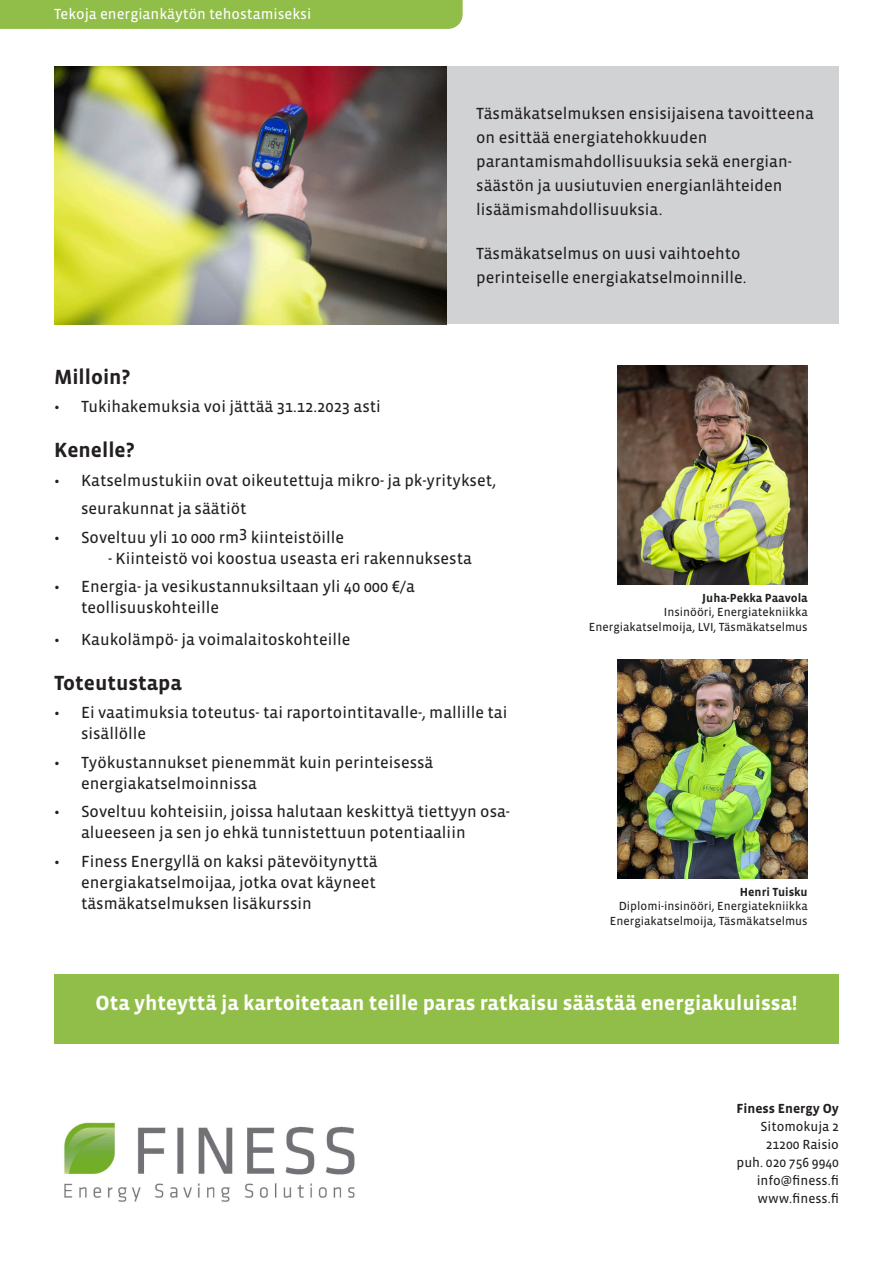
<style>
.page{position:relative;width:893px;height:1263px;background:#fff}
.page>*{position:absolute;margin:0;border:0;box-sizing:border-box;transform-origin:0 0}
.t1{font:700 21px "Vista Sans OTCE";color:#fff}
.t2{font:700 21px "Vista Sans OTCE";color:#231f20}
.t3{font:16.5px/21px "Vista Sans OTCE";color:#231f20}
.t4{font:15px "Vista Sans OTCE";color:#fff}
.t5{font:13.5px "Vista Sans OTCE";color:#231f20}
.t6{font:700 13.5px "Vista Sans OTCE";color:#231f20}
.t7{font:12px "Vista Sans OTCE";color:#231f20}
.t8{font:700 12px "Vista Sans OTCE";color:#231f20}
</style>
<div class="page">
<div style="left:54px;top:974px;width:785px;height:70px;background:#91bd49"></div>
<div style="left:54px;top:66px;width:785px;height:258px;background:#d1d2d4"></div>
<img style="left:54px;top:66px;width:392px;height:258px">
<img style="left:618px;top:366px;width:190px;height:218px">
<img style="left:618px;top:660px;width:190px;height:218px">
<div style="left:0;top:0;width:463px;height:29px;background:#91bd49"></div>
<img style="left:64px;top:1122px;width:291px;height:80px">
<p class="t4" style="left:54px;top:6px;width:259px">Tekoja energiankäytön tehostamiseksi</p>
<p class="t3" style="left:476px;top:101px;width:339px;line-height:24px">Täsmäkatselmuksen ensisijaisena tavoitteena on esittää energiatehokkuuden parantamismahdollisuuksia sekä energian&shy;säästön ja uusiutuvien energianlähteiden lisäämismahdollisuuksia.</p>
<p class="t3" style="left:476px;top:241px;width:272px;line-height:24px">Täsmäkatselmus on uusi vaihtoehto perinteiselle energiakatselmoinnille.</p>
<p class="t2" style="left:54px;top:364px;width:78px">Milloin?</p>
<p class="t3" style="left:54px;top:396px;width:328px">• Tukihakemuksia voi jättää 31.12.2023 asti</p>
<p class="t2" style="left:54px;top:438px;width:82px">Kenelle?</p>
<p class="t3" style="left:81px;top:466px;width:417px;line-height:28.5px;text-indent:-27px">• Katselmustukiin ovat oikeutettuja mikro- ja pk-yritykset, seurakunnat ja säätiöt</p>
<p class="t3" style="left:54px;top:526px;width:292px">• Soveltuu yli 10 000 rm3 kiinteistöille</p>
<p class="t3" style="left:108px;top:547px;width:365px">- Kiinteistö voi koostua useasta eri rakennuksesta</p>
<p class="t3" style="left:81px;top:576px;width:336px;text-indent:-27px">• Energia- ja vesikustannuksiltaan yli 40 000 €/a teollisuuskohteille</p>
<p class="t3" style="left:54px;top:628px;width:298px">• Kaukolämpö- ja voimalaitoskohteille</p>
<p class="t2" style="left:54px;top:670px;width:129px">Toteutustapa</p>
<p class="t3" style="left:81px;top:702px;width:428px;text-indent:-27px">• Ei vaatimuksia toteutus- tai raportointitavalle-, mallille tai sisällölle</p>
<p class="t3" style="left:81px;top:751px;width:354px;text-indent:-27px">• Työkustannukset pienemmät kuin perinteisessä energiakatselmoinnissa</p>
<p class="t3" style="left:81px;top:801px;width:431px;text-indent:-27px">• Soveltuu kohteisiin, joissa halutaan keskittyä tiettyyn osa&shy;alueeseen ja sen jo ehkä tunnistettuun potentiaaliin</p>
<p class="t3" style="left:81px;top:850px;width:298px;text-align:justify;text-indent:-27px">• Finess Energyllä on kaksi pätevöitynyttä energiakatselmoijaa, jotka ovat käyneet täsmäkatselmuksen lisäkurssin</p>
<p class="t8" style="left:702px;top:591px;width:107px">Juha-Pekka Paavola</p>
<p class="t7" style="left:664px;top:605px;width:145px">Insinööri, Energiatekniikka</p>
<p class="t7" style="left:589px;top:620px;width:220px">Energiakatselmoija, LVI, Täsmäkatselmus</p>
<p class="t8" style="left:740px;top:885px;width:69px">Henri Tuisku</p>
<p class="t7" style="left:619px;top:899px;width:191px">Diplomi-insinööri, Energiatekniikka</p>
<p class="t7" style="left:610px;top:914px;width:199px">Energiakatselmoija, Täsmäkatselmus</p>
<p class="t1" style="left:95px;top:991px;width:703px">Ota yhteyttä ja kartoitetaan teille paras ratkaisu säästää energiakuluissa!</p>
<p class="t6" style="left:736px;top:1100px;width:104px">Finess Energy Oy</p>
<p class="t5" style="left:760px;top:1118px;width:80px">Sitomokuja 2</p>
<p class="t5" style="left:766px;top:1136px;width:75px">21200 Raisio</p>
<p class="t5" style="left:737px;top:1154px;width:104px">puh. 020 756 9940</p>
<p class="t5" style="left:757px;top:1172px;width:84px">info@finess.fi</p>
<p class="t5" style="left:758px;top:1190px;width:83px">www.finess.fi</p>
</div>
